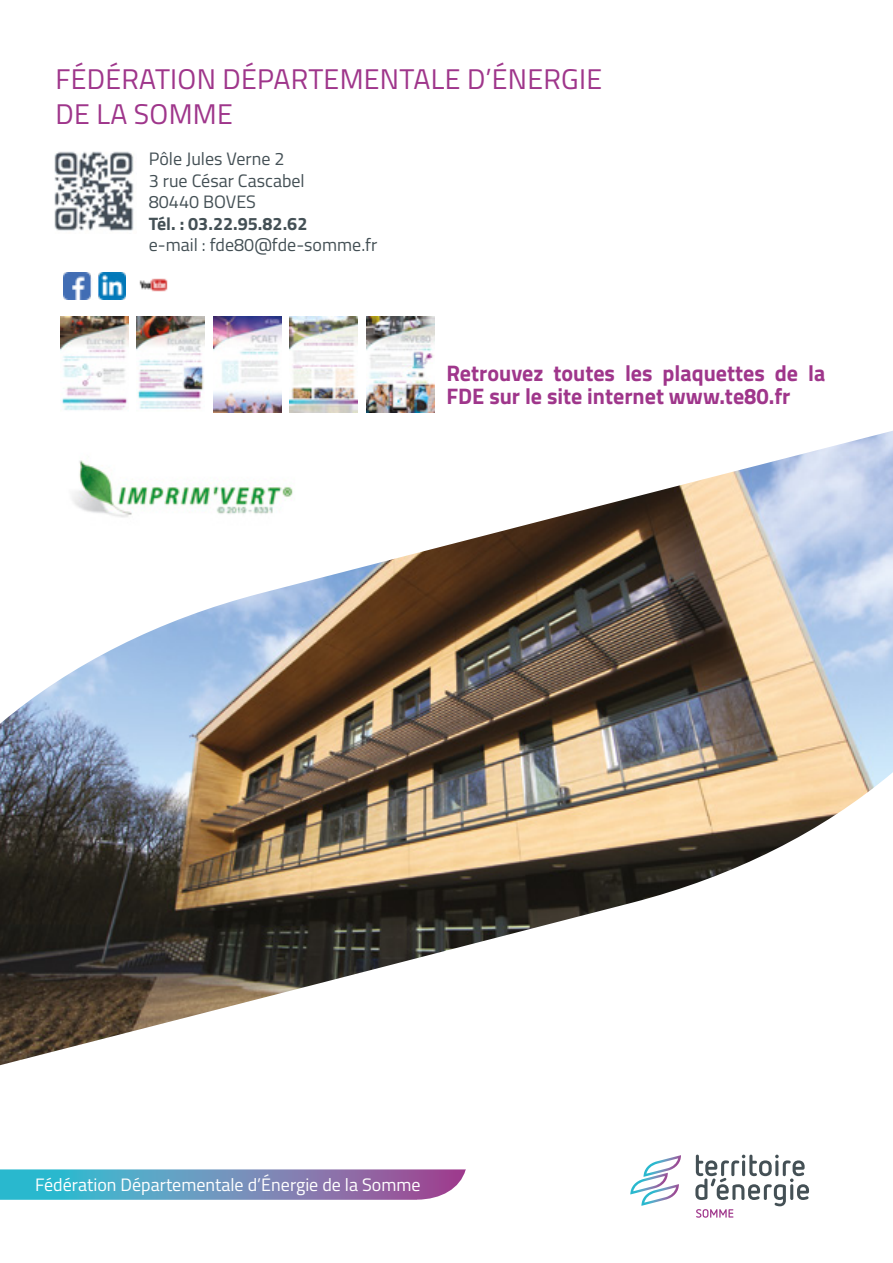
<style>
.page{position:relative;width:893px;height:1263px;background:#fff}
.page>*{position:absolute;margin:0;border:0;box-sizing:border-box;transform-origin:0 0}
.t1{font:28.5px/34.2px "Titillium";letter-spacing:.01em;color:#9f368b}
.t2{font:700 22.5px/22.5px "Titillium";color:#9f368b}
.t3{font:18px/21.6px "Titillium";color:#445055}
.t4{font:18px "Titillium";color:#fff}
.t5{font:700 18px "Titillium";color:#445055}
</style>
<div class="page">
<img style="left:0;top:431px;width:893px;height:634px">
<svg style="left:0;top:1169px;width:466px;height:31px;background:#7192bb"></svg>
<svg style="left:630px;top:1155px;width:51px;height:51px"></svg>
<svg style="left:695px;top:1155px;width:114px;height:63px"></svg>
<img style="left:55px;top:431px;width:251px;height:115px">
<img style="left:64px;top:272px;width:61px;height:27px">
<img style="left:61px;top:316px;width:67px;height:94px">
<img style="left:137px;top:316px;width:68px;height:93px">
<img style="left:213px;top:316px;width:68px;height:96px">
<img style="left:290px;top:316px;width:68px;height:96px">
<img style="left:366px;top:316px;width:68px;height:96px">
<img style="left:139px;top:278px;width:29px;height:14px">
<img style="left:54px;top:151px;width:80px;height:80px">
<h1 class="t1" style="left:55px;top:61px;width:548px">FÉDÉRATION DÉPARTEMENTALE D’ÉNERGIE<br>DE LA SOMME</h1>
<p class="t3" style="left:149px;top:147px;width:157px">Pôle Jules Verne 2<br>3 rue César Cascabel<br>80440 BOVES</p>
<p class="t5" style="left:149px;top:210px;width:160px">Tél. : 03.22.95.82.62</p>
<p class="t3" style="left:149px;top:233px;width:230px">e-mail : fde80@fde-somme.fr</p>
<p class="t2" style="left:446px;top:361px;width:380px">Retrouvez toutes les plaquettes de la<br>FDE sur le site internet www.te80.fr</p>
<p class="t4" style="left:35px;top:1171px;width:387px">Fédération Départementale d’Énergie de la Somme</p>
</div>
